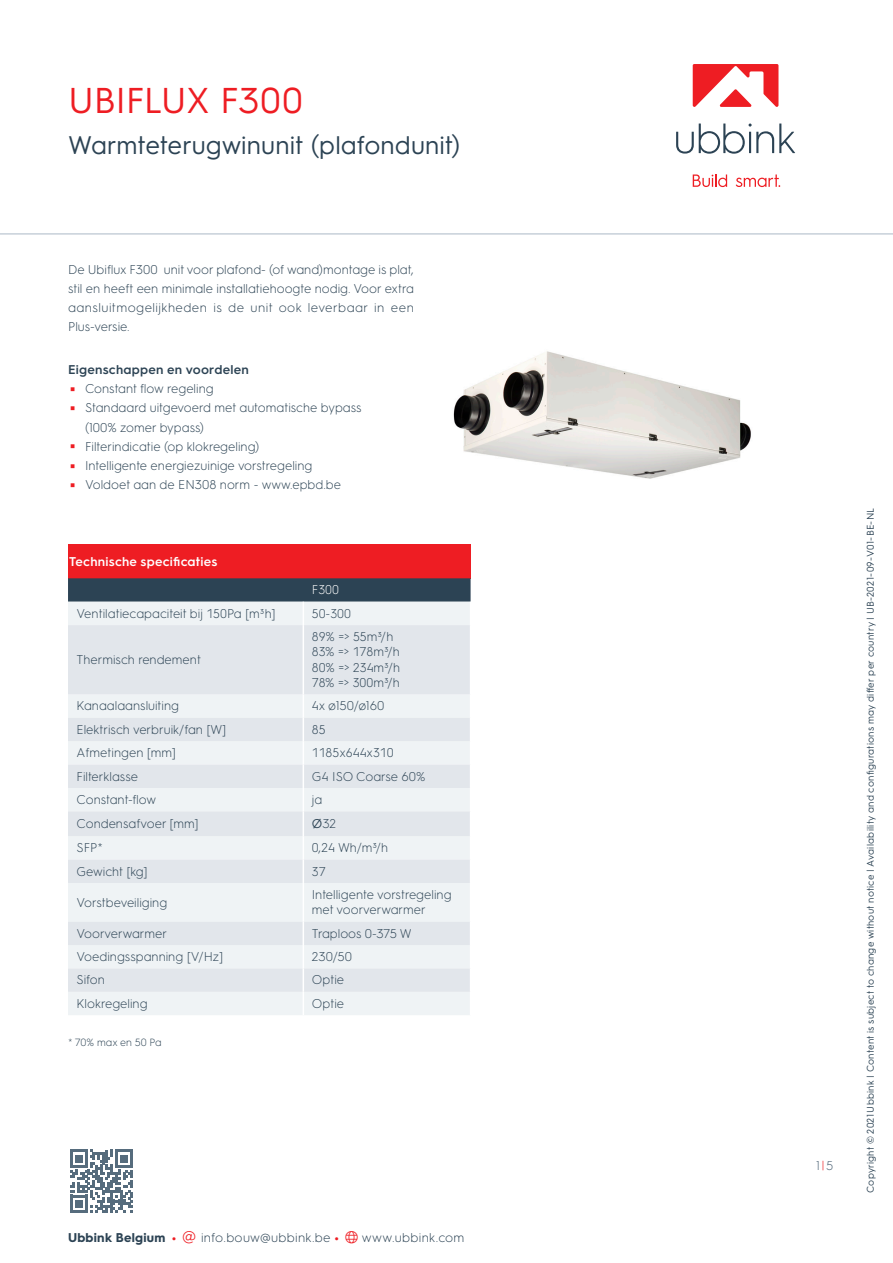
<style>
.page{position:relative;width:893px;height:1263px;background:#fff}
.page>*{position:absolute;margin:0;border:0;box-sizing:border-box;transform-origin:0 0}
._10_DA_title{font:36px "HGS3";letter-spacing:-.015em;color:#ee1d23}
._10_DA_title_subline{font:25.5px "HGS3";letter-spacing:.005em;color:#2c4354}
._30_DA_body{font:300 12.75px/19.2px "HGS3";color:#2c4354}
._40_DA_table_body_ce{font:300 12.75px/15.3px "HGS3";color:#2c4354}
._30_DA_body-2{font:300 12.75px "HGS3";letter-spacing:.02em;color:#2c4354}
._20_DA_sub_anthracit{font:600 12.75px "HGS3";letter-spacing:.02em;color:#2c4354}
._40_DA_table_head_ce{font:600 12.75px "HGS3";letter-spacing:.015em;color:#fff}
._40_DA_table_body_ce-2{font:300 12.75px "HGS3";color:#fff}
.t1{font:300 12.75px "HGS3";color:#4e6476}
._40_DA_table_positio{font:300 10.5px "HGS3";color:#2c4354}
._00_DA_disclaimer{font:9.75px "HGS3";letter-spacing:.03em;color:#2c4354}
.t2{font:600 5.1px "HGS3";color:#ee1d23;scale:6.37 1}
.s1{font-weight:400}
.s2{font-weight:700}
.s3{font-weight:700;color:#ee1d23}
.s4{color:#ee1d23}
</style>
<div class="page">
<hr style="left:0;top:233px;width:893px;height:2px;background:#c7d0d9">
<svg style="left:676px;top:124px;width:119px;height:30px"></svg>
<svg style="left:693px;top:174px;width:34px;height:13px"></svg>
<svg style="left:736px;top:174px;width:44px;height:13px"></svg>
<svg style="left:693px;top:64px;width:85px;height:43px"></svg>
<svg style="left:70px;top:1150px;width:63px;height:62px"></svg>
<div style="left:68px;top:544px;width:403px;height:34px;background:#ee1d23"></div>
<div style="left:68px;top:992px;width:402px;height:23px;background:#eff3f5"></div>
<svg style="left:68px;top:625px;width:402px;height:367px;fill:#e2e6eb"></svg>
<hr style="left:303px;top:625px;width:1px;height:69px;background:#fff">
<svg style="left:303px;top:694px;width:1px;height:189px"></svg>
<hr style="left:303px;top:883px;width:1px;height:39px;background:#fff">
<svg style="left:303px;top:922px;width:1px;height:93px"></svg>
<svg style="left:68px;top:578px;width:403px;height:47px"></svg>
<img style="left:453px;top:351px;width:298px;height:128px">
<p class="_10_DA_title" style="left:68px;top:75px;width:236px">UBIFLUX F300</p>
<p class="_10_DA_title_subline" style="left:68px;top:127px;width:394px">Warmteterugwinunit (plafondunit)</p>
<p class="_30_DA_body" style="left:68px;top:259px;width:347px;text-align:justify">De Ubiflux F300 unit voor plafond- (of wand)montage is plat, stil en heeft een minimale installatiehoogte nodig. Voor extra aansluitmogelijkheden is de unit ook leverbaar in een Plus-versie.</p>
<p class="_20_DA_sub_anthracit" style="left:68px;top:361px;width:183px">Eigenschappen en voordelen</p>
<p class="t2" style="left:68px;top:386px;width:3px">|</p>
<p class="_30_DA_body" style="left:85px;top:379px;width:130px">Constant flow regeling</p>
<p class="t2" style="left:68px;top:405px;width:3px">|</p>
<p class="_30_DA_body" style="left:85px;top:398px;width:278px">Standaard uitgevoerd met automatische bypass (100% zomer bypass)</p>
<p class="t2" style="left:68px;top:443px;width:3px">|</p>
<p class="_30_DA_body" style="left:85px;top:436px;width:176px">Filterindicatie (op klokregeling)</p>
<p class="t2" style="left:68px;top:462px;width:3px">|</p>
<p class="_30_DA_body" style="left:85px;top:455px;width:229px">Intelligente energiezuinige vorstregeling</p>
<p class="t2" style="left:68px;top:481px;width:3px">|</p>
<p class="_30_DA_body" style="left:85px;top:474px;width:257px">Voldoet aan de EN308 norm - www.epbd.be</p>
<p class="_40_DA_table_head_ce" style="left:69px;top:552px;width:150px">Technische specificaties</p>
<p class="_40_DA_table_body_ce-2" style="left:312px;top:581px;width:29px">F300</p>
<p class="_40_DA_table_body_ce" style="left:77px;top:605px;width:201px">Ventilatiecapaciteit bij 150Pa [m³h]</p>
<p class="_40_DA_table_body_ce" style="left:312px;top:605px;width:41px">50-300</p>
<p class="_40_DA_table_body_ce" style="left:77px;top:651px;width:126px">Thermisch rendement</p>
<p class="_40_DA_table_body_ce" style="left:312px;top:628px;width:90px">89% =&gt; 55m³/h<br>83% =&gt; 178m³/h<br>80% =&gt; 234m³/h<br>78% =&gt; 300m³/h</p>
<p class="_40_DA_table_body_ce" style="left:77px;top:697px;width:104px">Kanaalaansluiting</p>
<p class="_40_DA_table_body_ce" style="left:312px;top:697px;width:74px">4x ø150/ø160</p>
<p class="_40_DA_table_body_ce" style="left:77px;top:721px;width:151px">Elektrisch verbruik/fan [W]</p>
<p class="_40_DA_table_body_ce" style="left:312px;top:721px;width:15px">85</p>
<p class="_40_DA_table_body_ce" style="left:77px;top:744px;width:101px">Afmetingen [mm]</p>
<p class="_40_DA_table_body_ce" style="left:312px;top:744px;width:83px">1185x644x310</p>
<p class="_40_DA_table_body_ce" style="left:77px;top:768px;width:63px">Filterklasse</p>
<p class="_30_DA_body" style="left:312px;top:766px;width:115px">G4 ISO Coarse 60%</p>
<p class="_40_DA_table_body_ce" style="left:77px;top:791px;width:81px">Constant-flow</p>
<p class="_30_DA_body" style="left:312px;top:789px;width:12px">ja</p>
<p class="_40_DA_table_body_ce" style="left:77px;top:815px;width:124px">Condensafvoer [mm]</p>
<p class="_40_DA_table_body_ce" style="left:312px;top:815px;width:26px"><span class="s1">Ø</span>32</p>
<p class="_40_DA_table_body_ce" style="left:77px;top:839px;width:28px">SFP*</p>
<p class="_40_DA_table_body_ce" style="left:312px;top:839px;width:78px">0,24 Wh/m³/h</p>
<p class="_40_DA_table_body_ce" style="left:77px;top:863px;width:73px">Gewicht [kg]</p>
<p class="_40_DA_table_body_ce" style="left:312px;top:863px;width:15px">37</p>
<p class="_40_DA_table_body_ce" style="left:77px;top:894px;width:92px">Vorstbeveiliging</p>
<p class="_30_DA_body" style="left:312px;top:886px;width:141px;line-height:15.3px">Intelligente vorstregeling met voorverwarmer</p>
<p class="_40_DA_table_body_ce" style="left:77px;top:925px;width:92px">Voorverwarmer</p>
<p class="_30_DA_body" style="left:312px;top:923px;width:101px">Traploos 0-375 W</p>
<p class="_40_DA_table_body_ce" style="left:77px;top:948px;width:148px">Voedingsspanning [V/Hz]</p>
<p class="_30_DA_body" style="left:312px;top:946px;width:42px">230/50</p>
<p class="_40_DA_table_body_ce" style="left:77px;top:971px;width:30px">Sifon</p>
<p class="_30_DA_body" style="left:312px;top:969px;width:34px">Optie</p>
<p class="_40_DA_table_body_ce" style="left:77px;top:995px;width:73px">Klokregeling</p>
<p class="_30_DA_body" style="left:312px;top:993px;width:34px">Optie</p>
<p class="_40_DA_table_positio" style="left:68px;top:1035px;width:95px">* 70% max en 50 Pa</p>
<p class="_30_DA_body-2" style="left:68px;top:1228px;width:398px"><span class="s2">Ubbink Belgium</span> <span class="s3">•</span> <span class="s4">▼</span> info.bouw@ubbink.be <span class="s3">•</span> <span class="s4">●□</span> www.ubbink.com</p>
<p class="t1" style="left:816px;top:1157px;width:19px">1<span class="s4">|</span>5</p>
<p class="_00_DA_disclaimer" style="left:864px;top:1193px;width:686px;rotate:-90deg">Copyright © 2021 Ubbink | Content is subject to change without notice | Availability and configurations may differ per country | UB-2021-09-V01-BE-NL</p>
</div>
